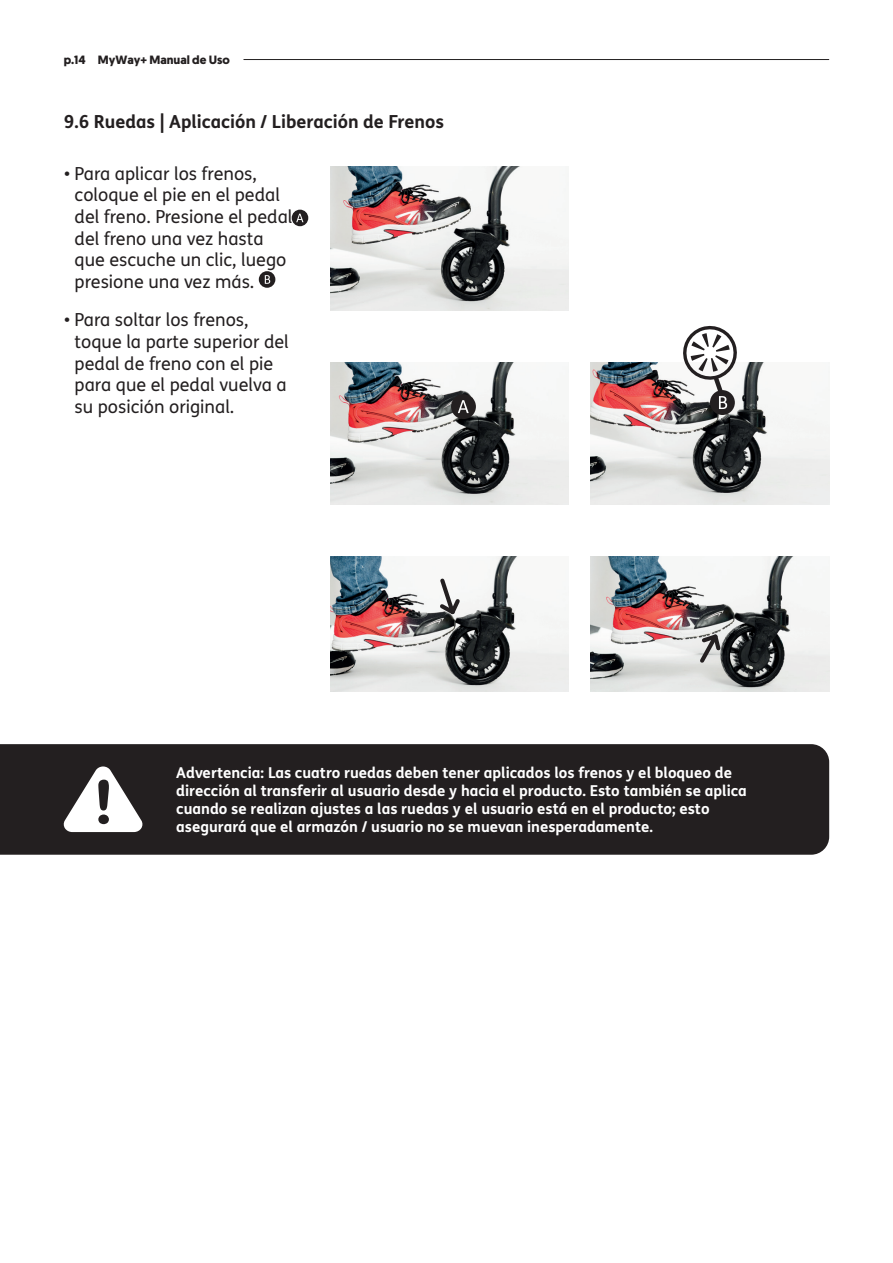
<style>
.page{position:relative;width:893px;height:1263px;background:#fff}
.page>*{position:absolute;margin:0;border:0;box-sizing:border-box;transform-origin:0 0}
.t1{font:18px/21.6px "FS Me";color:#231f20}
.t2{font:700 18px "FS Me";color:#231f20}
.t3{font:700 15px/18px "FS Me";color:#fff}
.t4{font:700 12px "Geomanist";color:#231f20}
</style>
<div class="page">
<hr style="left:244px;top:59px;width:585px;height:1px;background:#231f20">
<svg style="left:259px;top:271px;width:16px;height:17px"></svg>
<svg style="left:265px;top:275px;width:5px;height:9px"></svg>
<img style="left:330px;top:167px;width:239px;height:143px">
<img style="left:330px;top:363px;width:239px;height:141px">
<img style="left:591px;top:363px;width:238px;height:141px">
<img style="left:330px;top:557px;width:239px;height:135px">
<img style="left:591px;top:557px;width:238px;height:135px">
<div style="left:292px;top:210px;width:16px;height:16px;background:#231f20;border-radius:50%"></div>
<svg style="left:296px;top:214px;width:7px;height:8px"></svg>
<svg style="left:436px;top:575px;width:27px;height:43px"></svg>
<svg style="left:696px;top:631px;width:27px;height:35px"></svg>
<div style="left:451px;top:394px;width:25px;height:25px;background:#231f20;border-radius:50%"></div>
<svg style="left:458px;top:400px;width:11px;height:13px"></svg>
<div style="left:0;top:744px;width:829px;height:111px;background:#231f20"></div>
<svg style="left:63px;top:766px;width:80px;height:66px"></svg>
<div style="left:710px;top:390px;width:25px;height:25px;background:#231f20;border-radius:50%"></div>
<svg style="left:680px;top:325px;width:60px;height:84px"></svg>
<p class="t4" style="left:64px;top:51px;width:168px">p.14 MyWay+ Manual de Uso</p>
<p class="t2" style="left:64px;top:108px;width:382px">9.6 Ruedas | Aplicación / Liberación de Frenos</p>
<p class="t1" style="left:75px;top:162px;width:219px;text-indent:-11px">• Para aplicar los frenos, coloque el pie en el pedal del freno. Presione el pedal del freno una vez hasta que escuche un clic, luego presione una vez más.</p>
<p class="t1" style="left:75px;top:309px;width:216px;text-indent:-11px">• Para soltar los frenos, toque la parte superior del pedal de freno con el pie para que el pedal vuelva a su posición original.</p>
<p class="t3" style="left:176px;top:763px;width:572px">Advertencia: Las cuatro ruedas deben tener aplicados los frenos y el bloqueo de dirección al transferir al usuario desde y hacia el producto. Esto también se aplica cuando se realizan ajustes a las ruedas y el usuario está en el producto; esto asegurará que el armazón / usuario no se muevan inesperadamente.</p>
</div>
